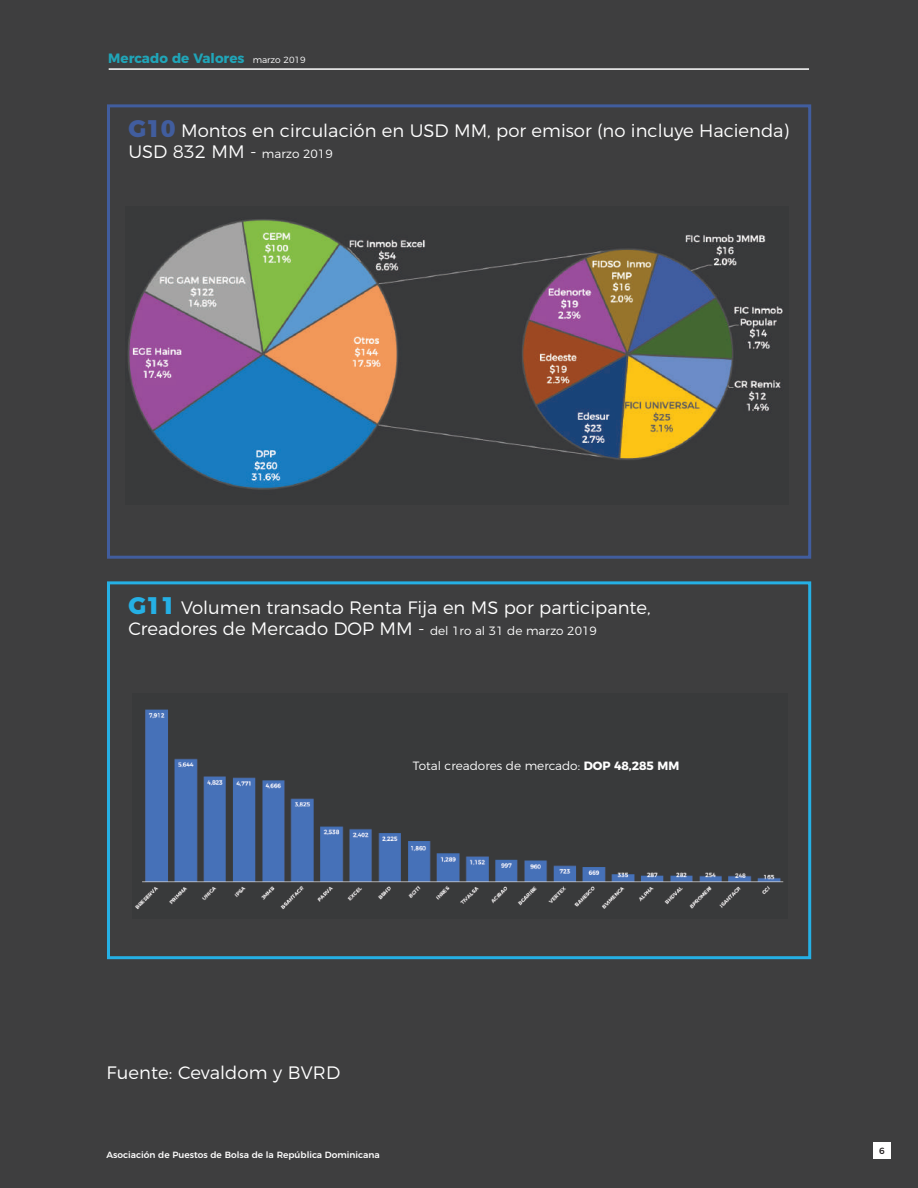
<style>
.page{position:relative;width:918px;height:1188px;background:#3e3e3f}
.page>*{position:absolute;margin:0;border:0;box-sizing:border-box;transform-origin:0 0}
.t1{font:300 18px/21.6px "Montserrat";color:#fff}
.t2{font:700 13.5px "Montserrat";color:#20a5b8}
.t3{font:300 12px "Montserrat";color:#fff}
.t4{font:500 9px "Montserrat";color:#fff}
.t5{font:500 9px "Montserrat";color:#231f20}
.s1{font-weight:300;font-size:9px;color:#fff}
.s2{font-weight:800;font-size:24px;color:#415d9e}
.s3{font-size:12px}
.s4{font-weight:800;font-size:24px;color:#25b0e5}
.s5{font-weight:700}
</style>
<div class="page">
<hr style="left:109px;top:68px;width:700px;height:2px;background:#fff">
<div style="left:107px;top:104px;width:704px;height:455px;border:3px solid #415d9e"></div>
<div style="left:873px;top:1142px;width:17px;height:17px;background:#fff"></div>
<div style="left:107px;top:581px;width:704px;height:378px;border:3px solid #25b0e5"></div>
<img style="left:128px;top:219px;width:655px;height:271px">
<img style="left:135px;top:709px;width:649px;height:200px">
<p class="t2" style="left:108px;top:47px;width:199px">Mercado de Valores <span class="s1">marzo 2019</span></p>
<p class="t1" style="left:128px;top:118px;width:663px"><span class="s2">G10</span> Montos en circulación en USD MM, por emisor (no incluye Hacienda)<br>USD 832 MM - <span class="s3">marzo 2019</span></p>
<p class="t1" style="left:128px;top:595px;width:524px"><span class="s4">G11</span> Volumen transado Renta Fija en MS por participante,<br>Creadores de Mercado DOP MM - <span class="s3">del 1ro al 31 de marzo 2019</span></p>
<p class="t3" style="left:413px;top:756px;width:268px">Total creadores de mercado: <span class="s5">DOP 48,285 MM</span></p>
<p class="t1" style="left:107px;top:1061px;width:235px">Fuente: Cevaldom y BVRD</p>
<p class="t4" style="left:107px;top:1148px;width:275px">Asociación de Puestos de Bolsa de la República Dominicana</p>
<p class="t5" style="left:879px;top:1143px;width:7px">6</p>
</div>
